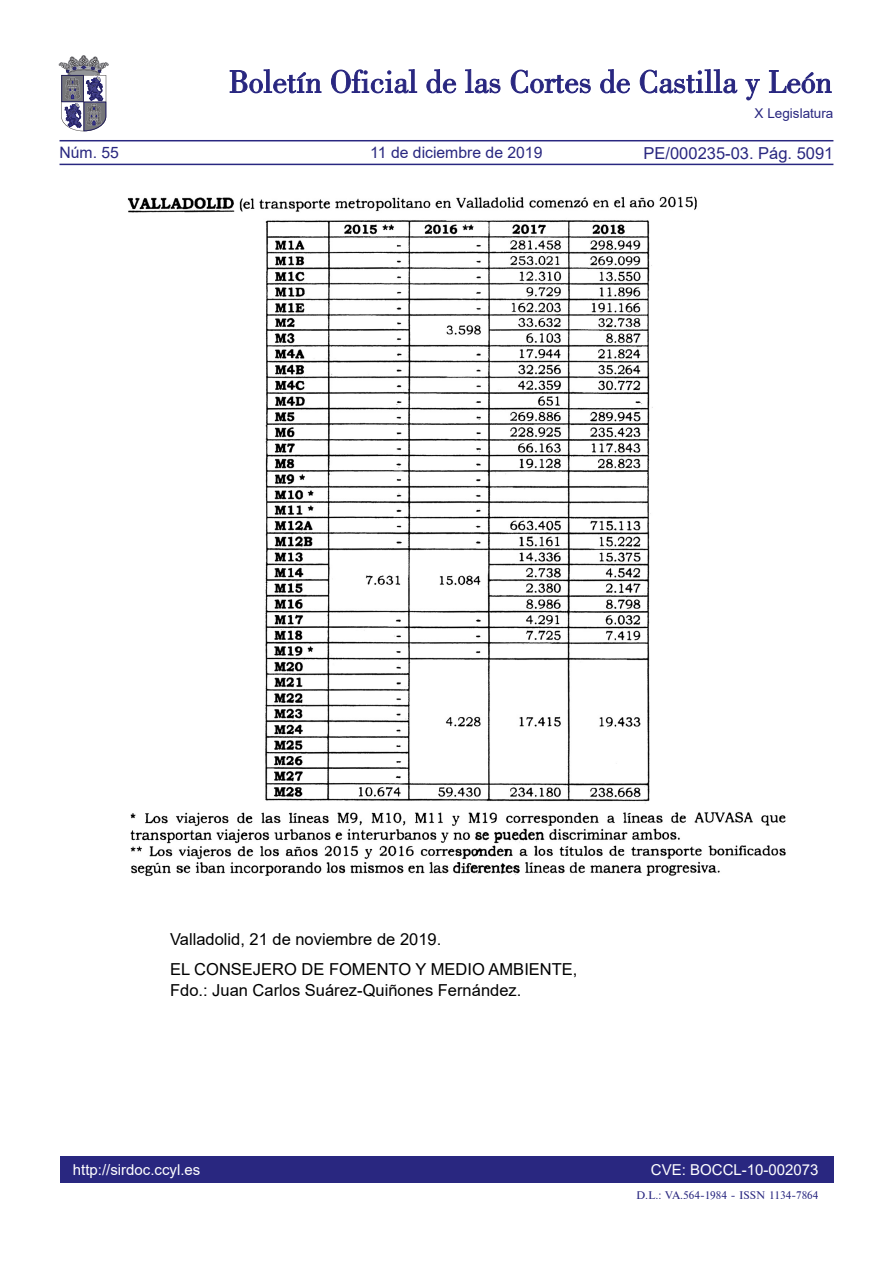
<style>
.page{position:relative;width:893px;height:1263px;background:#fff}
.page>*{position:absolute;margin:0;border:0;box-sizing:border-box;transform-origin:0 0}
.firma{font:16.5px/21px "Arial";color:#000}
.Fecha{font:16.5px "Arial";color:#000}
.t1{font:16.5px "Arial";color:#292780}
.t2{font:15.75px "Arial";color:#292780}
.t3{font:15px "Arial";color:#fff}
.t4{font:13.5px "Arial";color:#292780}
.t5{font:10.5px "Times";color:#292780}
</style>
<div class="page">
<div style="left:60px;top:1157px;width:773px;height:26px;background:#292780"></div>
<hr style="left:60px;top:164px;width:773px;height:1px;background:#292780">
<hr style="left:60px;top:140px;width:773px;height:1px;background:#292780">
<svg style="left:230px;top:69px;width:91px;height:24px"></svg>
<svg style="left:331px;top:69px;width:86px;height:24px"></svg>
<svg style="left:426px;top:69px;width:30px;height:24px"></svg>
<svg style="left:465px;top:69px;width:35px;height:24px"></svg>
<svg style="left:511px;top:70px;width:80px;height:23px"></svg>
<svg style="left:600px;top:69px;width:30px;height:24px"></svg>
<svg style="left:640px;top:69px;width:97px;height:24px"></svg>
<svg style="left:745px;top:79px;width:15px;height:21px"></svg>
<svg style="left:769px;top:70px;width:62px;height:23px"></svg>
<svg style="left:59px;top:55px;width:49px;height:76px"></svg>
<img style="left:127px;top:196px;width:659px;height:680px">
<p class="t4" style="left:755px;top:104px;width:80px">X Legislatura</p>
<p class="t2" style="left:60px;top:142px;width:61px">Núm. 55</p>
<p class="t2" style="left:370px;top:142px;width:174px">11 de diciembre de 2019</p>
<p class="t1" style="left:643px;top:141px;width:191px">PE/000235-03. Pág. 5091</p>
<p class="Fecha" style="left:170px;top:928px;width:273px">Valladolid, 21 de noviembre de 2019.</p>
<p class="firma" style="left:170px;top:958px;width:409px">EL CONSEJERO DE FOMENTO Y MEDIO AMBIENTE,<br>Fdo.: Juan Carlos Suárez-Quiñones Fernández.</p>
<p class="t3" style="left:73px;top:1159px;width:129px">http://sirdoc.ccyl.es</p>
<p class="t3" style="left:651px;top:1159px;width:169px">CVE: BOCCL-10-002073</p>
<p class="t5" style="left:636px;top:1189px;width:184px">D.L.: VA.564-1984 - ISSN 1134-7864</p>
</div>
